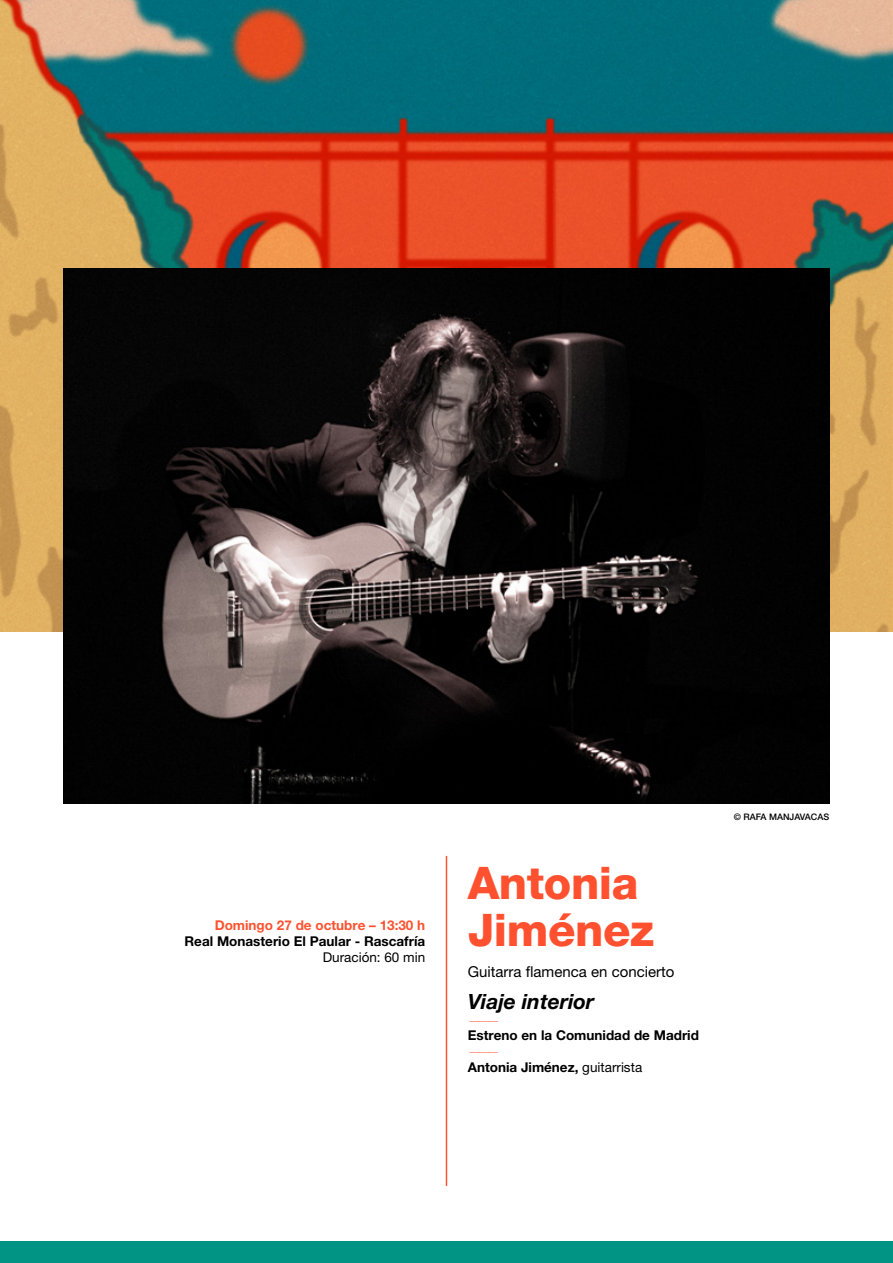
<style>
.page{position:relative;width:893px;height:1263px;background:#fff}
.page>*{position:absolute;margin:0;border:0;box-sizing:border-box;transform-origin:0 0}
.t1{font:800 45px/47.2px "Helvetica Neue LT Pro";letter-spacing:-.01em;color:#ff512f}
.t2{font:italic 700 21px "Helvetica Neue LT Pro";color:#000}
.t3{font:15px "Helvetica Neue LT Pro";color:#000}
.t4{font:700 13.5px/15.8px "Helvetica Neue LT Pro";color:#000}
.t5{font:700 13.5px "Helvetica Neue LT Pro";color:#ff512f}
.t6{font:13.5px "Helvetica Neue LT Pro";color:#000}
.t7{font:100 13.5px "Helvetica Neue LT Pro";color:#ff512f}
.t8{font:500 9px "Helvetica Neue LT Pro";color:#000}
.s1{font-weight:100;color:#ff512f}
.s2{font-weight:400}
</style>
<div class="page">
<img style="left:0;top:0;width:893px;height:631px">
<div style="left:0;top:1242px;width:893px;height:21px;background:#019484"></div>
<img style="left:64px;top:269px;width:765px;height:535px">
<hr style="left:446px;top:856px;width:1px;height:330px;background:#ff512f">
<p class="t5" style="left:215px;top:917px;width:212px">Domingo 27 de octubre – 13:30 h</p>
<p class="t4" style="left:185px;top:933px;width:242px">Real Monasterio El Paular - Rascafría</p>
<p class="t6" style="left:323px;top:949px;width:104px">Duración: 60 min</p>
<h1 class="t1" style="left:468px;top:859px;width:188px">Antonia<br>Jiménez</h1>
<p class="t3" style="left:468px;top:963px;width:208px">Guitarra flamenca en concierto</p>
<h2 class="t2" style="left:468px;top:988px;width:128px">Viaje interior</h2>
<p class="t7" style="left:468px;top:1012px;width:34px">———</p>
<p class="t4" style="left:468px;top:1027px;width:233px">Estreno en la Comunidad de Madrid</p>
<p class="t4" style="left:468px;top:1043px;width:176px"><span class="s1">———<br></span>Antonia Jiménez, <span class="s2">guitarrista</span></p>
<p class="t8" style="left:734px;top:811px;width:97px">© RAFA MANJAVACAS</p>
</div>
